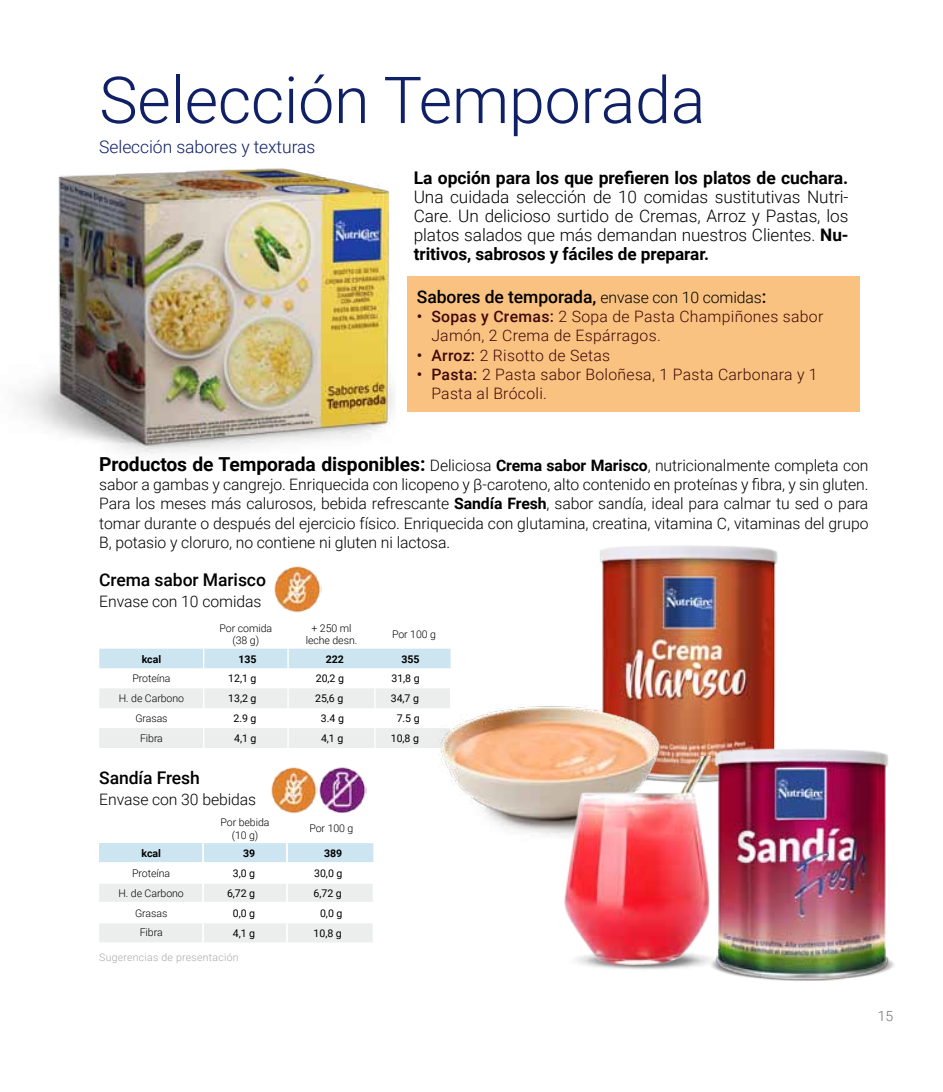
<style>
.page{position:relative;width:943px;height:1092px;background:#fff}
.page>*{position:absolute;margin:0;border:0;box-sizing:border-box;transform-origin:0 0}
.t1{font:300 64.75px "Roboto";letter-spacing:-.005em;color:#102066}
.t2{font:500 17.5px "Roboto";letter-spacing:-.005em;color:#000}
.t3{font:700 17.5px "Roboto";letter-spacing:-.005em;color:#000}
.t4{font:300 17.5px "Roboto";letter-spacing:-.005em;color:#102066}
.t5{font:300 17.15px/18.9px "Roboto";letter-spacing:-.005em;color:#000;text-align:justify}
.t6{font:300 15.75px/19.2px "Roboto";letter-spacing:-.005em;color:#000;text-align:justify}
.t7{font:300 15.75px/19.2px "Roboto";letter-spacing:.02em;color:#40090a}
.t8{font:300 14px "Roboto";color:#707172}
.t9{font:300 10.5px/12.6px "Roboto";letter-spacing:-.005em;color:#000;text-align:center}
.t10{font:10.5px "Roboto";letter-spacing:-.005em;color:#000}
.t11{font:300 10.5px "Roboto";letter-spacing:.025em;color:#a7a8aa}
.t12{font:700 10.5px "Roboto";letter-spacing:-.005em;color:#000}
.s1{font-weight:700}
.s2{font-weight:300;font-size:15.75px}
.s3{font-weight:500}
.s4{font-weight:700;font-size:19.25px}
</style>
<div class="page">
<svg style="left:99px;top:648px;width:352px;height:99px"></svg>
<svg style="left:99px;top:843px;width:275px;height:99px"></svg>
<img style="left:21px;top:168px;width:373px;height:286px">
<div style="left:407px;top:277px;width:452px;height:135px;background:#f9c280"></div>
<img style="left:599px;top:545px;width:179px;height:211px">
<img style="left:440px;top:704px;width:234px;height:132px">
<img style="left:686px;top:721px;width:208px;height:260px">
<img style="left:583px;top:943px;width:135px;height:28px">
<img style="left:564px;top:756px;width:146px;height:208px">
<img style="left:271px;top:767px;width:95px;height:46px">
<img style="left:274px;top:566px;width:47px;height:46px">
<h1 class="t1" style="left:99px;top:55px;width:607px">Selección Temporada</h1>
<p class="t4" style="left:99px;top:134px;width:217px">Selección sabores y texturas</p>
<p class="t3" style="left:414px;top:166px;width:436px">La opción para los que prefieren los platos de cuchara.</p>
<p class="t5" style="left:414px;top:187px;width:436px">Una cuidada selección de 10 comidas sustitutivas Nutri-Care. Un delicioso surtido de Cremas, Arroz y Pastas, los platos salados que más demandan nuestros Clientes. <span class="s1">Nu&shy;tritivos, sabrosos y fáciles de preparar.</span></p>
<p class="t2" style="left:417px;top:284px;width:351px">Sabores de temporada, <span class="s2">envase con 10 comidas</span>:</p>
<p class="t7" style="left:431px;top:306px;width:393px;text-indent:-15px"><span class="s3">• Sopas y Cremas:</span> 2 Sopa de Pasta Champiñones sabor<br>Jamón, 2 Crema de Espárragos.</p>
<p class="t7" style="left:417px;top:345px;width:195px"><span class="s3">• Arroz:</span> 2 Risotto de Setas</p>
<p class="t7" style="left:431px;top:364px;width:388px;text-indent:-15px"><span class="s3">• Pasta:</span> 2 Pasta sabor Boloñesa, 1 Pasta Carbonara y 1<br>Pasta al Brócoli.</p>
<p class="t6" style="left:99px;top:455px;width:770px"><span class="s4">Productos de Temporada disponibles:</span> Deliciosa <span class="s1">Crema sabor Marisco</span>, nutricionalmente completa con sabor a gambas y cangrejo. Enriquecida con licopeno y β-caroteno, alto contenido en proteínas y fibra, y sin gluten.<br>Para los meses más calurosos, bebida refrescante <span class="s1">Sandía Fresh</span>, sabor sandía, ideal para calmar tu sed o para tomar durante o después del ejercicio físico. Enriquecida con glutamina, creatina, vitamina C, vitaminas del grupo B, potasio y cloruro, no contiene ni gluten ni lactosa.</p>
<p class="t2" style="left:99px;top:568px;width:168px">Crema sabor Marisco</p>
<p class="t6" style="left:99px;top:591px;width:164px">Envase con 10 comidas</p>
<p class="t9" style="left:219px;top:621px;width:54px">Por comida (38 g)</p>
<p class="t9" style="left:306px;top:621px;width:53px">+ 250 ml leche desn.</p>
<p class="t9" style="left:392px;top:627px;width:45px">Por 100 g</p>
<p class="t12" style="left:142px;top:651px;width:21px">kcal</p>
<p class="t12" style="left:238px;top:651px;width:20px">135</p>
<p class="t12" style="left:326px;top:651px;width:20px">222</p>
<p class="t12" style="left:401px;top:651px;width:20px">355</p>
<p class="t9" style="left:132px;top:672px;width:40px">Proteína</p>
<p class="t10" style="left:228px;top:671px;width:30px">12,1 g</p>
<p class="t10" style="left:316px;top:671px;width:30px">20,2 g</p>
<p class="t10" style="left:391px;top:671px;width:30px">31,8 g</p>
<p class="t9" style="left:119px;top:691px;width:67px">H. de Carbono</p>
<p class="t10" style="left:228px;top:691px;width:30px">13,2 g</p>
<p class="t10" style="left:315px;top:691px;width:30px">25,6 g</p>
<p class="t10" style="left:391px;top:691px;width:30px">34,7 g</p>
<p class="t9" style="left:135px;top:711px;width:34px">Grasas</p>
<p class="t10" style="left:233px;top:711px;width:24px">2.9 g</p>
<p class="t10" style="left:321px;top:711px;width:24px">3.4 g</p>
<p class="t10" style="left:396px;top:711px;width:24px">7.5 g</p>
<p class="t9" style="left:140px;top:731px;width:24px">Fibra</p>
<p class="t10" style="left:234px;top:730px;width:24px">4,1 g</p>
<p class="t10" style="left:321px;top:730px;width:24px">4,1 g</p>
<p class="t10" style="left:391px;top:730px;width:30px">10,8 g</p>
<p class="t2" style="left:99px;top:765px;width:102px">Sandía Fresh</p>
<p class="t6" style="left:99px;top:789px;width:158px">Envase con 30 bebidas</p>
<p class="t9" style="left:220px;top:815px;width:50px">Por bebida (10 g)</p>
<p class="t9" style="left:309px;top:821px;width:45px">Por 100 g</p>
<p class="t12" style="left:141px;top:845px;width:21px">kcal</p>
<p class="t12" style="left:243px;top:845px;width:14px">39</p>
<p class="t12" style="left:324px;top:845px;width:20px">389</p>
<p class="t9" style="left:132px;top:866px;width:40px">Proteína</p>
<p class="t10" style="left:233px;top:865px;width:24px">3,0 g</p>
<p class="t10" style="left:314px;top:865px;width:30px">30,0 g</p>
<p class="t9" style="left:118px;top:886px;width:67px">H. de Carbono</p>
<p class="t10" style="left:227px;top:885px;width:30px">6,72 g</p>
<p class="t10" style="left:313px;top:885px;width:30px">6,72 g</p>
<p class="t9" style="left:135px;top:906px;width:34px">Grasas</p>
<p class="t10" style="left:233px;top:905px;width:24px">0,0 g</p>
<p class="t10" style="left:320px;top:905px;width:24px">0,0 g</p>
<p class="t9" style="left:140px;top:925px;width:24px">Fibra</p>
<p class="t10" style="left:233px;top:925px;width:24px">4,1 g</p>
<p class="t10" style="left:313px;top:925px;width:30px">10,8 g</p>
<p class="t11" style="left:99px;top:949px;width:141px">Sugerencias de presentación</p>
<p class="t8" style="left:877px;top:1006px;width:17px">15</p>
</div>
